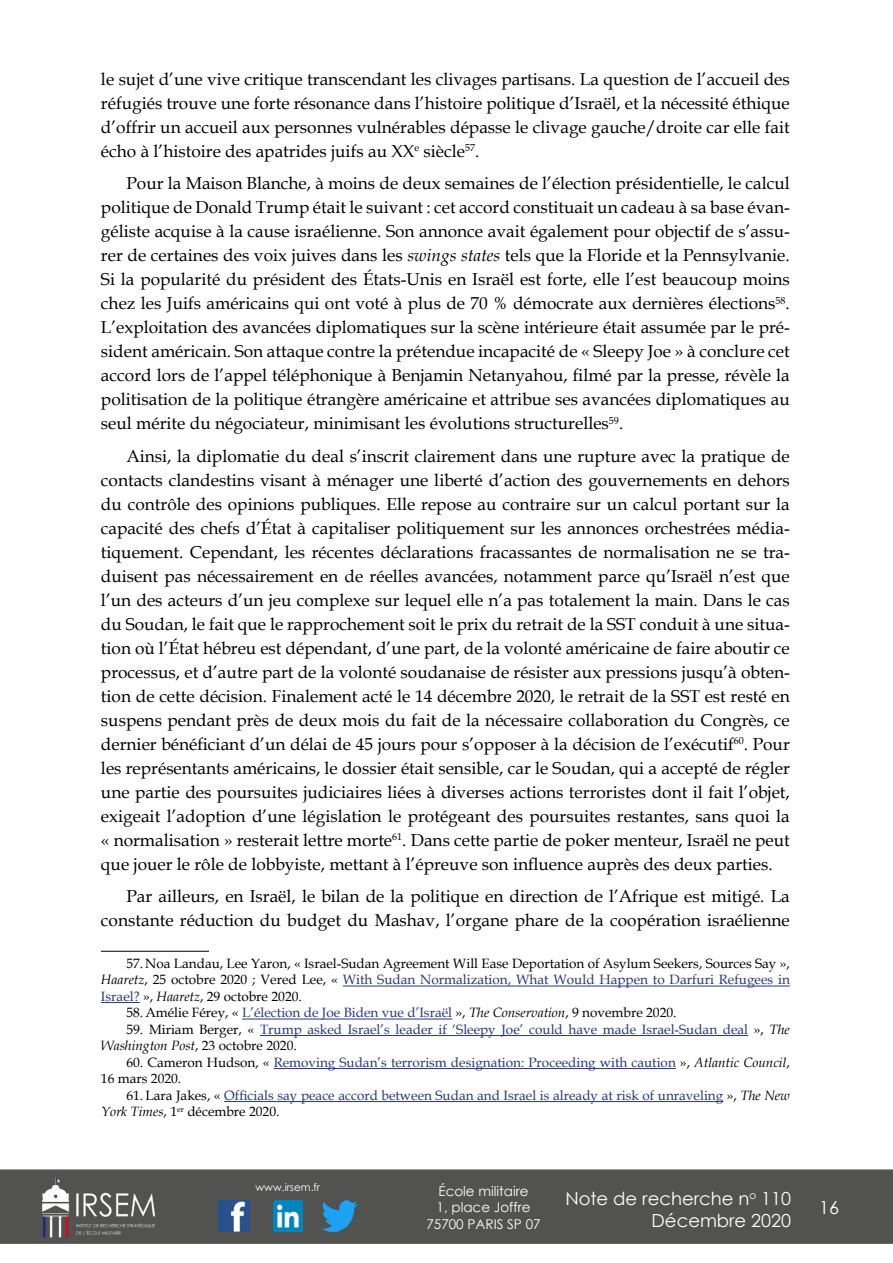
<style>
.page{position:relative;width:893px;height:1263px;background:#fff}
.page>*{position:absolute;margin:0;border:0;box-sizing:border-box;transform-origin:0 0}
.t1{font:18px/21.6px "Century Gothic";color:#fff;text-align:right}
.t2{font:17.25px/24px "Book Antiqua";color:#000;text-align:justify}
.t3{font:13.5px/16.5px "Book Antiqua";color:#283583}
.t4{font:13.5px "Book Antiqua";color:#000}
.t5{font:13.5px/16.2px "Century Gothic";color:#fff;text-align:center}
.t6{font:10.5px "Century Gothic";color:#fff}
.s1{font-style:italic}
.s2{font-style:italic;color:#000}
.s3{color:#000}
.s4{color:#283583}
</style>
<div class="page">
<div style="left:0;top:1169px;width:893px;height:75px;background:#525251"></div>
<img style="left:39px;top:1169px;width:117px;height:75px">
<img style="left:322px;top:1200px;width:36px;height:32px">
<img style="left:218px;top:1200px;width:31px;height:32px">
<img style="left:274px;top:1200px;width:28px;height:32px">
<hr style="left:101px;top:951px;width:108px;height:1px;background:#000">
<hr style="left:343px;top:986px;width:447px;height:1px;background:#283583">
<hr style="left:101px;top:1002px;width:39px;height:1px;background:#283583">
<hr style="left:242px;top:1019px;width:210px;height:1px;background:#283583">
<hr style="left:260px;top:1035px;width:488px;height:1px;background:#283583">
<hr style="left:274px;top:1068px;width:402px;height:1px;background:#283583">
<hr style="left:224px;top:1101px;width:499px;height:1px;background:#283583">
<p class="t2" style="left:101px;top:67px;width:690px">le sujet d’une vive critique transcendant les clivages partisans. La question de l’accueil des réfugiés trouve une forte résonance dans l’histoire politique d’Israël, et la nécessité éthique d’offrir un accueil aux personnes vulnérables dépasse le clivage gauche/droite car elle fait écho à l’histoire des apatrides juifs au XX<sup>e</sup> siècle<sup>57</sup>.</p>
<p class="t2" style="left:101px;top:171px;width:690px;text-indent:26px">Pour la Maison Blanche, à moins de deux semaines de l’élection présidentielle, le calcul politique de Donald Trump était le suivant : cet accord constituait un cadeau à sa base évan&shy;géliste acquise à la cause israélienne. Son annonce avait également pour objectif de s’assu&shy;rer de certaines des voix juives dans les <span class="s1">swings states</span> tels que la Floride et la Pennsylvanie.<br>Si la popularité du président des États-Unis en Israël est forte, elle l’est beaucoup moins chez les Juifs américains qui ont voté à plus de 70 % démocrate aux dernières élections<sup>58</sup>.<br>L’exploitation des avancées diplomatiques sur la scène intérieure était assumée par le pré&shy;sident américain. Son attaque contre la prétendue incapacité de « Sleepy Joe » à conclure cet accord lors de l’appel téléphonique à Benjamin Netanyahou, filmé par la presse, révèle la politisation de la politique étrangère américaine et attribue ses avancées diplomatiques au seul mérite du négociateur, minimisant les évolutions structurelles<sup>59</sup>.</p>
<p class="t2" style="left:101px;top:444px;width:690px;text-indent:26px">Ainsi, la diplomatie du deal s’inscrit clairement dans une rupture avec la pratique de contacts clandestins visant à ménager une liberté d’action des gouvernements en dehors du contrôle des opinions publiques. Elle repose au contraire sur un calcul portant sur la capacité des chefs d’État à capitaliser politiquement sur les annonces orchestrées média&shy;tiquement. Cependant, les récentes déclarations fracassantes de normalisation ne se tra&shy;duisent pas nécessairement en de réelles avancées, notamment parce qu’Israël n’est que l’un des acteurs d’un jeu complexe sur lequel elle n’a pas totalement la main. Dans le cas du Soudan, le fait que le rapprochement soit le prix du retrait de la SST conduit à une situa&shy;tion où l’État hébreu est dépendant, d’une part, de la volonté américaine de faire aboutir ce processus, et d’autre part de la volonté soudanaise de résister aux pressions jusqu’à obten&shy;tion de cette décision. Finalement acté le 14 décembre 2020, le retrait de la SST est resté en suspens pendant près de deux mois du fait de la nécessaire collaboration du Congrès, ce dernier bénéficiant d’un délai de 45 jours pour s’opposer à la décision de l’exécutif<sup>60</sup>. Pour les représentants américains, le dossier était sensible, car le Soudan, qui a accepté de régler une partie des poursuites judiciaires liées à diverses actions terroristes dont il fait l’objet, exigeait l’adoption d’une législation le protégeant des poursuites restantes, sans quoi la « normalisation » resterait lettre morte<sup>61</sup>. Dans cette partie de poker menteur, Israël ne peut que jouer le rôle de lobbyiste, mettant à l’épreuve son influence auprès des deux parties.</p>
<p class="t2" style="left:101px;top:884px;width:690px;text-align:right">Par ailleurs, en Israël, le bilan de la politique en direction de l’Afrique est mitigé. La constante réduction du budget du Mashav, l’organe phare de la coopération israélienne</p>
<p class="t4" style="left:126px;top:954px;width:665px">57. Noa Landau, Lee Yaron, « Israel-Sudan Agreement Will Ease Deportation of Asylum Seekers, Sources Say »,</p>
<p class="t3" style="left:101px;top:971px;width:690px"><span class="s2">Haaretz</span><span class="s3">, 25 octobre 2020 ; Vered Lee, «</span> With Sudan Normalization, What Would Happen to Darfuri Refugees in</p>
<p class="t4" style="left:101px;top:987px;width:202px"><span class="s4">Israel?</span> », <span class="s1">Haaretz</span>, 29 octobre 2020.</p>
<p class="t4" style="left:126px;top:1003px;width:552px">58.Amélie Férey, « <span class="s4">L’élection de Joe Biden vue d’Israël</span> », <span class="s1">The Conservation</span>, 9 novembre 2020.</p>
<p class="t3" style="left:101px;top:1020px;width:690px;text-indent:26px"><span class="s3">59. Miriam Berger, «</span> Trump asked Israel’s leader if ‘Sleepy Joe’ could have made Israel-Sudan deal <span class="s3">»,</span> <span class="s2">The<br>Washington Post</span><span class="s3">, 23 octobre 2020.</span></p>
<p class="t3" style="left:101px;top:1053px;width:690px;text-indent:26px"><span class="s3">60. Cameron Hudson, «</span> Removing Sudan’s terrorism designation: Proceeding with caution <span class="s3">»,</span> <span class="s2">Atlantic Council</span><span class="s3">,<br>16 mars 2020.</span></p>
<p class="t3" style="left:101px;top:1086px;width:690px;text-indent:25px"><span class="s3">61. Lara Jakes, «</span> Officials say peace accord between Sudan and Israel is already at risk of unraveling <span class="s3">»,</span> <span class="s2">The New<br>York Times</span><span class="s3">, 1</span><sup>er</sup> <span class="s3">décembre 2020.</span></p>
<p class="t6" style="left:256px;top:1179px;width:66px">www.irsem.fr</p>
<p class="t5" style="left:426px;top:1183px;width:116px">École militaire<br>1, place Joffre<br>75700 PARIS SP 07</p>
<p class="t1" style="left:565px;top:1187px;width:227px">Note de recherche n<sup>o</sup> 110<br>Décembre 2020</p>
<p class="t1" style="left:819px;top:1196px;width:21px">16</p>
</div>
